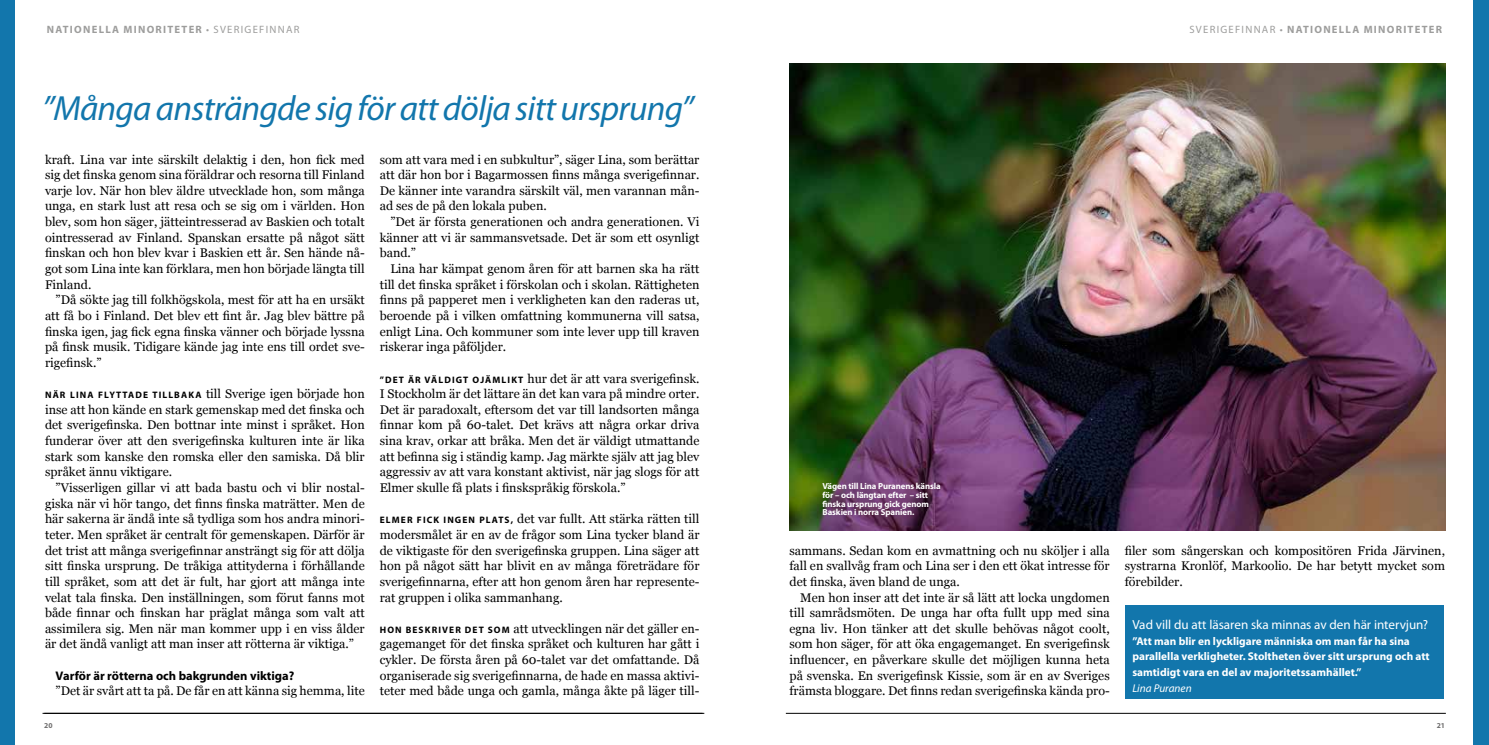
<style>
.page{position:relative;width:1489px;height:745px;background:#fff}
.page>*{position:absolute;margin:0;border:0;box-sizing:border-box;transform-origin:0 0}
.t1{font:italic 35px "Myriad Pro";letter-spacing:-.02em;color:#1276ac}
.t2{font:13.12px "Myriad Pro";letter-spacing:-.005em;color:#fff}
.t3{font:12.5px/15.6px "Georgia";color:#000;text-align:justify}
.t4{font:700 12.5px "Myriad Pro";color:#000}
.t5{font:700 11.25px/15.6px "Myriad Pro";color:#fff}
.t6{font:italic 11.25px "Myriad Pro";color:#fff}
.t7{font:700 10.62px "Myriad Pro";letter-spacing:.12em;color:#9d9d9c}
.t8{font:700 8.75px/8.8px "Myriad Pro";letter-spacing:-.01em;color:#fff}
.t9{font:700 7.5px "Myriad Pro";color:#706f6f}
.s1{font-weight:400}
.s2{font-family:"Myriad Pro";font-weight:700;font-size:9.38px}
</style>
<div class="page">
<hr style="left:785px;top:712px;width:660px;height:1px;background:#000">
<hr style="left:43px;top:712px;width:659px;height:1px;background:#000">
<hr style="left:44px;top:712px;width:660px;height:1px;background:#000">
<div style="left:1472px;top:0;width:16px;height:744px;background:#1276ac"></div>
<img style="left:789px;top:64px;width:655px;height:466px">
<div style="left:0;top:0;width:14px;height:744px;background:#1276ac"></div>
<div style="left:1125px;top:604px;width:318px;height:94px;background:#1276ac"></div>
<p class="t7" style="left:47px;top:23px;width:254px">NATIONELLA MINORITETER <span class="s1">• SVERIGEFINNAR</span></p>
<p class="t7" style="left:1189px;top:23px;width:254px"><span class="s1">SVERIGEFINNAR •</span> NATIONELLA MINORITETER</p>
<h1 class="t1" style="left:43px;top:90px;width:653px">”Många ansträngde sig för att dölja sitt ursprung”</h1>
<p class="t3" style="left:45px;top:151px;width:321px">kraft. Lina var inte särskilt delaktig i den, hon fick med sig det finska genom sina föräldrar och resorna till Finland varje lov. När hon blev äldre utvecklade hon, som många unga, en stark lust att resa och se sig om i världen. Hon blev, som hon säger, jätteintresserad av Baskien och totalt ointresserad av Finland. Spanskan ersatte på något sätt finskan och hon blev kvar i Baskien ett år. Sen hände nå&shy;got som Lina inte kan förklara, men hon började längta till Finland.</p>
<p class="t3" style="left:45px;top:292px;width:321px;text-indent:11px">”Då sökte jag till folkhögskola, mest för att ha en ursäkt att få bo i Finland. Det blev ett fint år. Jag blev bättre på finska igen, jag fick egna finska vänner och började lyssna på finsk musik. Tidigare kände jag inte ens till ordet sve&shy;rigefinsk.”</p>
<p class="t3" style="left:45px;top:386px;width:321px"><span class="s2">NÄR LINA FLYT TADE TILLBAK A</span> till Sverige igen började hon inse att hon kände en stark gemenskap med det finska och det sverigefinska. Den bottnar inte minst i språket. Hon funderar över att den sverigefinska kulturen inte är lika stark som kanske den romska eller den samiska. Då blir språket ännu viktigare.</p>
<p class="t3" style="left:45px;top:480px;width:321px;text-indent:11px">”Visserligen gillar vi att bada bastu och vi blir nostal&shy;giska när vi hör tango, det finns finska maträtter. Men de här sakerna är ändå inte så tydliga som hos andra minori&shy;teter. Men språket är centralt för gemenskapen. Därför är det trist att många sverigefinnar ansträngt sig för att dölja sitt finska ursprung. De tråkiga attityderna i förhållande till språket, som att det är fult, har gjort att många inte velat tala finska. Den inställningen, som förut fanns mot både finnar och finskan har präglat många som valt att assimilera sig. Men när man kommer upp i en viss ålder är det ändå vanligt att man inser att rötterna är viktiga.”</p>
<p class="t4" style="left:56px;top:668px;width:240px">Varför är rötterna och bakgrunden viktiga?</p>
<p class="t3" style="left:56px;top:683px;width:310px">”Det är svårt att ta på. De får en att känna sig hemma, lite</p>
<p class="t3" style="left:380px;top:151px;width:321px">som att vara med i en subkultur”, säger Lina, som berättar att där hon bor i Bagarmossen finns många sverigefinnar.<br>De känner inte varandra särskilt väl, men varannan mån&shy;ad ses de på den lokala puben.</p>
<p class="t3" style="left:380px;top:214px;width:321px;text-indent:11px">”Det är första generationen och andra generationen. Vi känner att vi är sammansvetsade. Det är som ett osynligt band.”</p>
<p class="t3" style="left:380px;top:261px;width:321px;text-indent:11px">Lina har kämpat genom åren för att barnen ska ha rätt till det finska språket i förskolan och i skolan. Rättigheten finns på papperet men i verkligheten kan den raderas ut, beroende på i vilken omfattning kommunerna vill satsa, enligt Lina. Och kommuner som inte lever upp till kraven riskerar inga påföljder.</p>
<p class="t3" style="left:380px;top:370px;width:321px"><span class="s2">”DET ÄR VÄLDIGT OJÄMLIKT</span> hur det är att vara sverigefinsk.<br>I Stockholm är det lättare än det kan vara på mindre orter.<br>Det är paradoxalt, eftersom det var till landsorten många finnar kom på 60-talet. Det krävs att några orkar driva sina krav, orkar att bråka. Men det är väldigt utmattande att befinna sig i ständig kamp. Jag märkte själv att jag blev aggressiv av att vara konstant aktivist, när jag slogs för att Elmer skulle få plats i finskspråkig förskola.”</p>
<p class="t3" style="left:380px;top:511px;width:321px"><span class="s2">ELMER FICK INGEN PLATS,</span> det var fullt. Att stärka rätten till modersmålet är en av de frågor som Lina tycker bland är de viktigaste för den sverigefinska gruppen. Lina säger att hon på något sätt har blivit en av många företrädare för sverigefinnarna, efter att hon genom åren har represente&shy;rat gruppen i olika sammanhang.</p>
<p class="t3" style="left:380px;top:620px;width:321px"><span class="s2">HON BESKRIVER DET SOM</span> att utvecklingen när det gäller en&shy;gagemanget för det finska språket och kulturen har gått i cykler. De första åren på 60-talet var det omfattande. Då organiserade sig sverigefinnarna, de hade en massa aktivi&shy;teter med både unga och gamla, många åkte på läger till-</p>
<p class="t2" style="left:1132px;top:617px;width:297px">Vad vill du att läsaren ska minnas av den här intervjun?</p>
<p class="t8" style="left:822px;top:481px;width:120px">Vägen till Lina Puranens känsla för – och längtan efter – sitt finska ursprung gick genom<br>Baskien i norra Spanien.</p>
<p class="t3" style="left:1124px;top:542px;width:322px">filer som sångerskan och kompositören Frida Järvinen, systrarna Kronlöf, Markoolio. De har betytt mycket som förebilder.</p>
<p class="t3" style="left:789px;top:542px;width:322px">sammans. Sedan kom en avmattning och nu sköljer i alla fall en svallvåg fram och Lina ser i den ett ökat intresse för det finska, även bland de unga.</p>
<p class="t3" style="left:789px;top:589px;width:322px;text-indent:11px">Men hon inser att det inte är så lätt att locka ungdomen till samrådsmöten. De unga har ofta fullt upp med sina egna liv. Hon tänker att det skulle behövas något coolt, som hon säger, för att öka engagemanget. En sverigefinsk influencer, en påverkare skulle det möjligen kunna heta på svenska. En sverigefinsk Kissie, som är en av Sveriges främsta bloggare. Det finns redan sverigefinska kända pro-</p>
<p class="t5" style="left:1132px;top:632px;width:299px">”Att man blir en lyckligare människa om man får ha sina parallella verkligheter. Stoltheten över sitt ursprung och att samtidigt vara en del av majoritetssamhället.”</p>
<p class="t6" style="left:1132px;top:681px;width:61px">Lina Puranen</p>
<p class="t9" style="left:44px;top:721px;width:10px">20</p>
<p class="t9" style="left:1436px;top:720px;width:10px">21</p>
</div>
